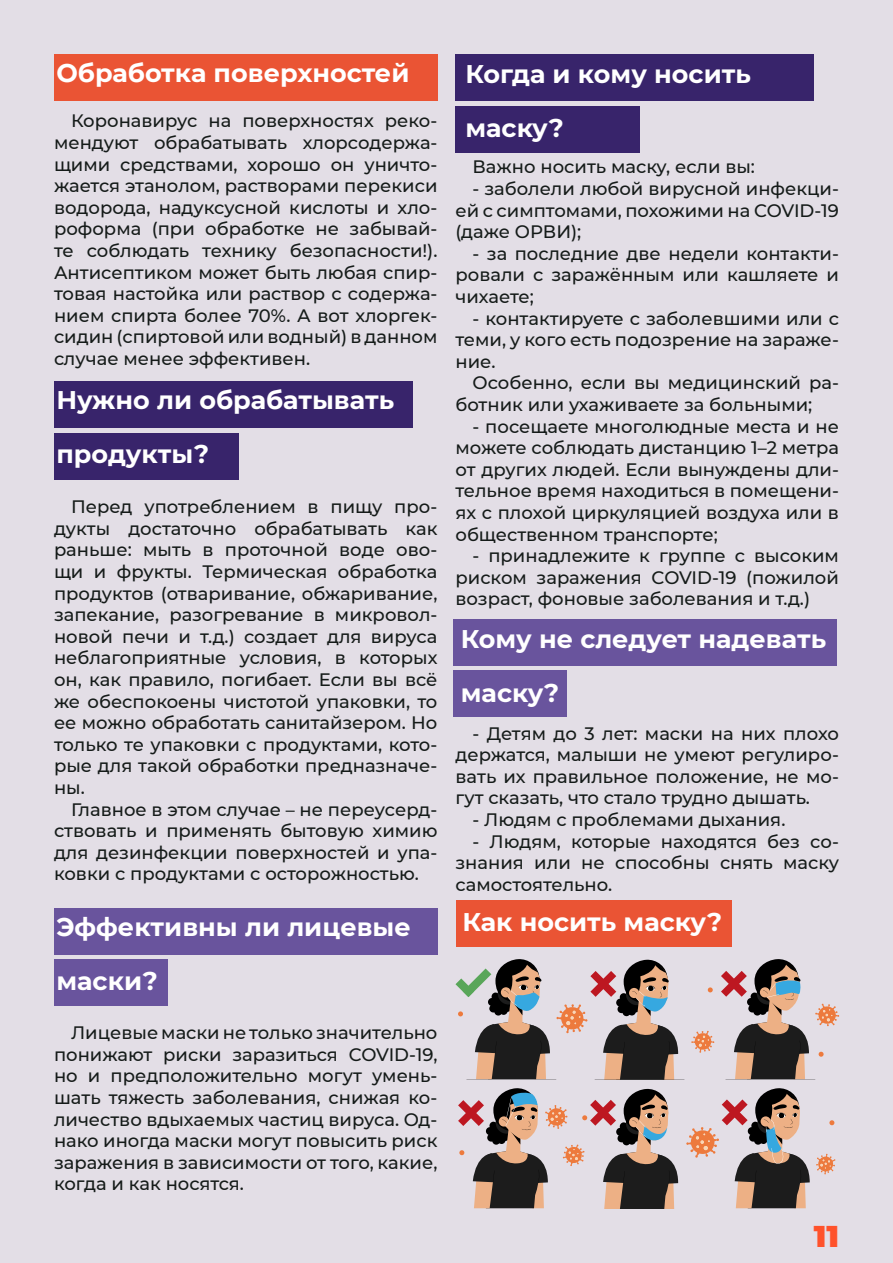
<style>
.page{position:relative;width:893px;height:1263px;background:#e3dee6}
.page>*{position:absolute;margin:0;border:0;box-sizing:border-box;transform-origin:0 0}
.t1{font:900 30px "Montserrat";color:#ff522b}
.t2{font:700 25.5px/54px "Montserrat";color:#fff}
.t3{font:500 18px/21.6px "Montserrat";color:#151b19;text-align:justify}
</style>
<div class="page">
<div style="left:54px;top:54px;width:383px;height:47px;background:#ea5434"></div>
<div style="left:456px;top:900px;width:275px;height:47px;background:#ea5434"></div>
<div style="left:54px;top:433px;width:184px;height:46px;background:#38246b"></div>
<div style="left:54px;top:381px;width:358px;height:47px;background:#38246b"></div>
<div style="left:455px;top:106px;width:185px;height:46px;background:#38246b"></div>
<div style="left:455px;top:54px;width:359px;height:47px;background:#38246b"></div>
<div style="left:54px;top:959px;width:114px;height:47px;background:#69549d"></div>
<div style="left:54px;top:908px;width:383px;height:46px;background:#69549d"></div>
<div style="left:453px;top:670px;width:114px;height:47px;background:#69549d"></div>
<div style="left:453px;top:619px;width:383px;height:46px;background:#69549d"></div>
<svg style="left:455px;top:959px;width:384px;height:250px"></svg>
<h2 class="t2" style="left:56px;top:45px;width:354px">Обработка поверхностей</h2>
<p class="t3" style="left:54px;top:110px;width:385px;text-indent:17px">Коронавирус на поверхностях реко&shy;мендуют обрабатывать хлорсодержа&shy;щими средствами, хорошо он уничто&shy;жается этанолом, растворами перекиси водорода, надуксусной кислоты и хло&shy;роформа (при обработке не забывай&shy;те соблюдать технику безопасности!).<br>Антисептиком может быть любая спир&shy;товая настойка или раствор с содержа&shy;нием спирта более 70%. А вот хлоргек&shy;сидин (спиртовой или водный) в данном случае менее эффективен.</p>
<h2 class="t2" style="left:56px;top:372px;width:339px">Нужно ли обрабатывать продукты?</h2>
<p class="t3" style="left:54px;top:495px;width:385px;text-indent:17px">Перед употреблением в пищу про&shy;дукты достаточно обрабатывать как раньше: мыть в проточной воде ово&shy;щи и фрукты. Термическая обработка продуктов (отваривание, обжаривание, запекание, разогревание в микровол&shy;новой печи и т.д.) создает для вируса неблагоприятные условия, в которых он, как правило, погибает. Если вы всё же обеспокоены чистотой упаковки, то ее можно обработать санитайзером. Но только те упаковки с продуктами, кото&shy;рые для такой обработки предназначе&shy;ны.</p>
<p class="t3" style="left:54px;top:798px;width:385px;text-indent:17px">Главное в этом случае – не переусерд&shy;ствовать и применять бытовую химию для дезинфекции поверхностей и упа&shy;ковки с продуктами с осторожностью.</p>
<h2 class="t2" style="left:56px;top:898px;width:356px">Эффективны ли лицевые маски?</h2>
<p class="t3" style="left:54px;top:1021px;width:385px;text-indent:17px">Лицевые маски не только значительно понижают риски заразиться COVID-19, но и предположительно могут умень&shy;шать тяжесть заболевания, снижая ко&shy;личество вдыхаемых частиц вируса. Од&shy;нако иногда маски могут повысить риск заражения в зависимости от того, какие, когда и как носятся.</p>
<h2 class="t2" style="left:465px;top:46px;width:287px">Когда и кому носить маску?</h2>
<p class="t3" style="left:472px;top:156px;width:284px">Важно носить маску, если вы:</p>
<p class="t3" style="left:455px;top:177px;width:385px;text-indent:17px">- заболели любой вирусной инфекци&shy;ей с симптомами, похожими на COVID-19 (даже ОРВИ);</p>
<p class="t3" style="left:455px;top:242px;width:385px;text-indent:17px">- за последние две недели контакти&shy;ровали с заражённым или кашляете и чихаете;</p>
<p class="t3" style="left:455px;top:307px;width:385px;text-indent:17px">- контактируете с заболевшими или с теми, у кого есть подозрение на зараже&shy;ние.</p>
<p class="t3" style="left:455px;top:372px;width:385px;text-indent:17px">Особенно, если вы медицинский ра&shy;ботник или ухаживаете за больными;</p>
<p class="t3" style="left:455px;top:415px;width:385px;text-indent:17px">- посещаете многолюдные места и не можете соблюдать дистанцию 1–2 метра от других людей. Если вынуждены дли&shy;тельное время находиться в помещени&shy;ях с плохой циркуляцией воздуха или в общественном транспорте;</p>
<p class="t3" style="left:455px;top:544px;width:385px;text-indent:17px">- принадлежите к группе с высоким риском заражения COVID-19 (пожилой возраст, фоновые заболевания и т.д.)</p>
<h2 class="t2" style="left:461px;top:610px;width:367px">Кому не следует надевать маску?</h2>
<p class="t3" style="left:455px;top:722px;width:385px;text-indent:17px">- Детям до 3 лет: маски на них плохо держатся, малыши не умеют регулиро&shy;вать их правильное положение, не мо&shy;гут сказать, что стало трудно дышать.</p>
<p class="t3" style="left:472px;top:808px;width:314px">- Людям с проблемами дыхания.</p>
<p class="t3" style="left:455px;top:830px;width:385px;text-indent:17px">- Людям, которые находятся без со&shy;знания или не способны снять маску самостоятельно.</p>
<h2 class="t2" style="left:462px;top:893px;width:261px">Как носить маску?</h2>
<h1 class="t1" style="left:814px;top:1213px;width:27px">11</h1>
</div>
